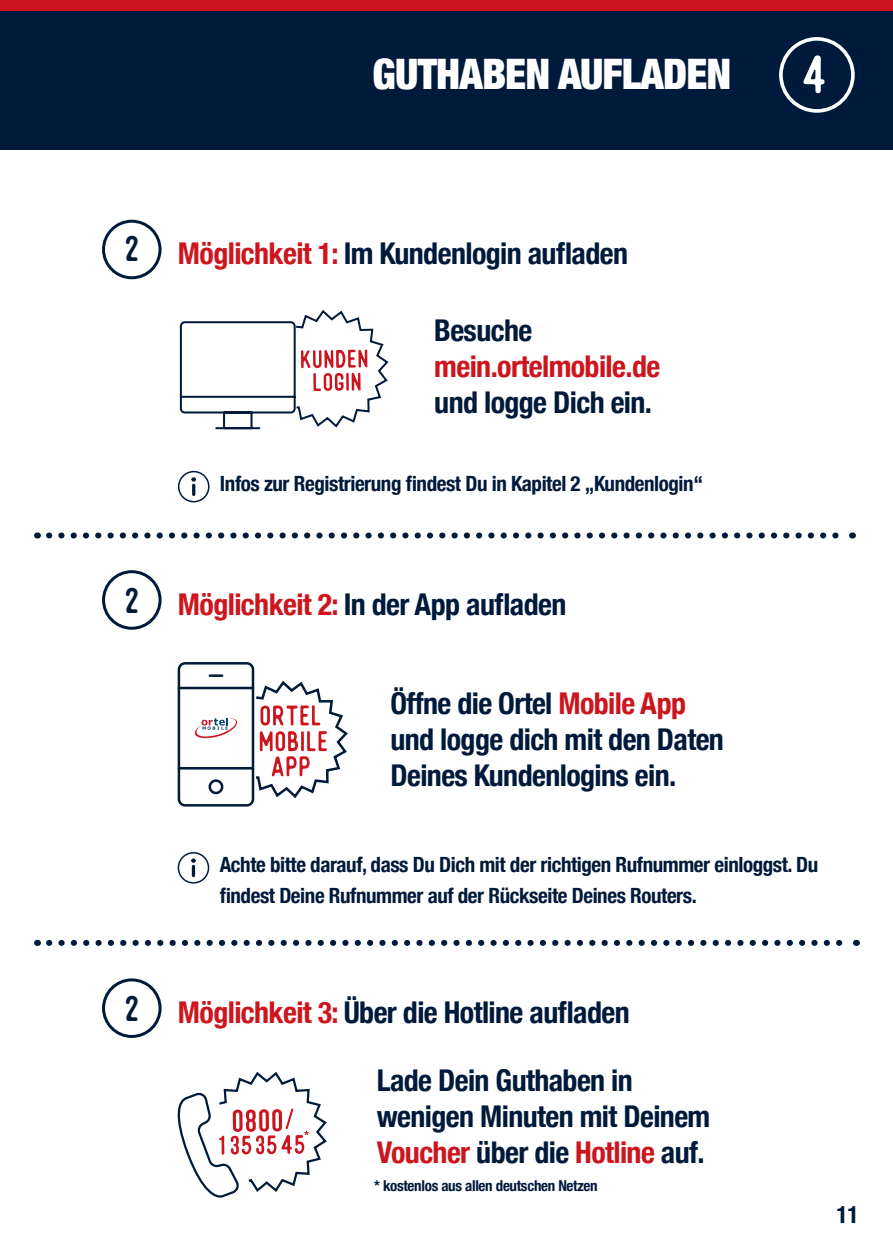
<style>
.page{position:relative;width:893px;height:1259px;background:#fff}
.page>*{position:absolute;margin:0;border:0;box-sizing:border-box;transform-origin:0 0}
.t1{font:54px "Voster Typeface";color:#fff}
.t2{font:900 condensed 42px "Helvetica Neue";letter-spacing:-.02em;color:#fff}
.t3{font:36px "Voster Typeface";color:#001a3b}
.t4{font:700 condensed 30px/36px "Helvetica Neue";letter-spacing:-.02em;color:#001a3b}
.t5{font:700 condensed 30px "Helvetica Neue";letter-spacing:-.02em;color:#cd151d}
.t6{font:700 condensed 24px "Helvetica Neue";color:#001a3b}
.t7{font:700 condensed 21px/30px "Helvetica Neue";letter-spacing:-.02em;color:#001a3b}
.t8{font:700 condensed 15px "Helvetica Neue";letter-spacing:-.02em;color:#001a3b}
.s1{font-family:"Voster Typeface";font-weight:400;font-stretch:normal;font-size:36px}
.s2{color:#cd151d}
</style>
<div class="page">
<div style="left:0;top:0;width:893px;height:150px;background:#001a3b"></div>
<div style="left:0;top:0;width:893px;height:11px;background:#cd151d"></div>
<svg style="left:779px;top:37px;width:76px;height:76px"></svg>
<svg style="left:178px;top:471px;width:32px;height:31px"></svg>
<svg style="left:178px;top:852px;width:31px;height:31px"></svg>
<div style="left:102px;top:220px;width:60px;height:59px;border:3px solid #001a3b;border-radius:50%"></div>
<div style="left:102px;top:978px;width:60px;height:60px;border:3px solid #001a3b;border-radius:50%"></div>
<div style="left:102px;top:570px;width:60px;height:60px;border:3px solid #001a3b;border-radius:50%"></div>
<svg style="left:177px;top:662px;width:171px;height:145px"></svg>
<svg style="left:179px;top:310px;width:210px;height:120px"></svg>
<svg style="left:49px;top:532px;width:790px;height:6px"></svg>
<svg style="left:49px;top:940px;width:794px;height:6px"></svg>
<svg style="left:177px;top:1071px;width:150px;height:127px"></svg>
<h2 class="t2" style="left:373px;top:39px;width:360px">GUTHABEN AUFLADEN</h2>
<h1 class="t1" style="left:803px;top:40px;width:28px">4</h1>
<p class="t4" style="left:126px;top:234px;width:503px"><span class="s1">2</span> <span class="s2">Möglichkeit 1:</span> Im Kundenlogin aufladen</p>
<p class="t4" style="left:434px;top:310px;width:100px">Besuche</p>
<p class="t5" style="left:434px;top:341px;width:228px">mein.ortelmobile.de</p>
<p class="t4" style="left:434px;top:382px;width:219px">und logge Dich ein.</p>
<p class="t3" style="left:126px;top:578px;width:17px">2</p>
<p class="t7" style="left:220px;top:467px;width:485px">Infos zur Registrierung findest Du in Kapitel 2 „Kundenlogin“</p>
<p class="t4" style="left:178px;top:584px;width:390px"><span class="s2">Möglichkeit 2:</span> In der App aufladen</p>
<p class="t4" style="left:390px;top:683px;width:335px">Öffne die Ortel <span class="s2">Mobile App </span>und logge dich mit den Daten<br>Deines Kundenlogins ein.</p>
<p class="t7" style="left:220px;top:848px;width:600px">Achte bitte darauf, dass Du Dich mit der richtigen Rufnummer einloggst. Du findest Deine Rufnummer auf der Rückseite Deines Routers.</p>
<p class="t4" style="left:126px;top:992px;width:505px"><span class="s1">2</span> <span class="s2">Möglichkeit 3:</span> Über die Hotline aufladen</p>
<p class="t4" style="left:377px;top:1060px;width:335px">Lade Dein Guthaben in wenigen Minuten mit Deinem<br><span class="s2">Voucher</span> über die <span class="s2">Hotline</span> auf.</p>
<p class="t8" style="left:374px;top:1173px;width:225px">* kostenlos aus allen deutschen Netzen</p>
<p class="t6" style="left:836px;top:1194px;width:24px">11</p>
</div>
